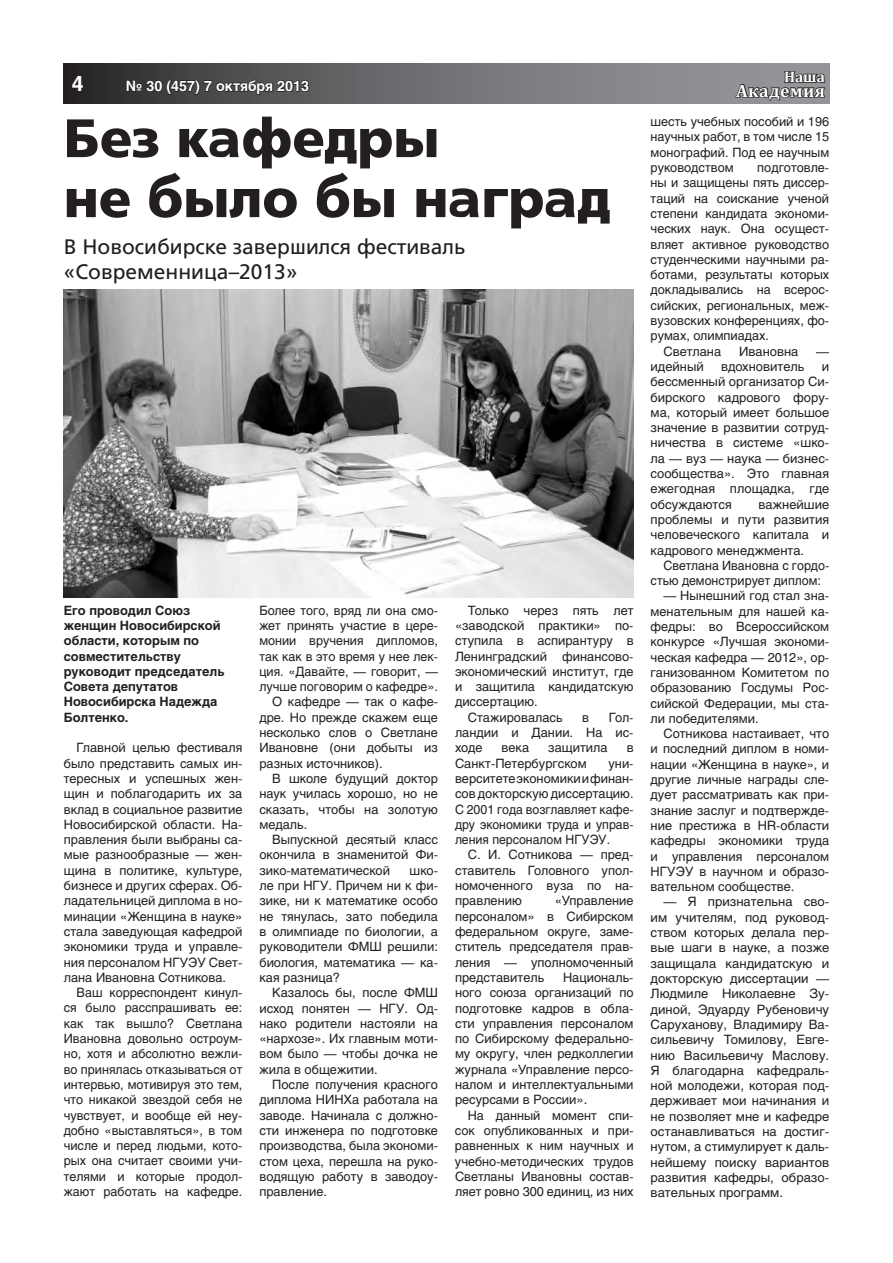
<style>
.page{position:relative;width:893px;height:1263px;background:#fff}
.page>*{position:absolute;margin:0;border:0;box-sizing:border-box;transform-origin:0 0}
.t1{font:700 54px/60px "AG Foreigner";color:#231f20}
.t2{font:21px/25.2px "AG Foreigner";color:#231f20}
.t3{font:700 21px "Helios";color:#fff}
.t4{font:700 17.85px "Cambria";letter-spacing:.02em;color:#fff}
.t5{font:700 15.3px "Cambria";color:#fff}
.t6{font:700 14.25px "Helios";color:#fff}
.t7{font:12.75px/15.3px "Helios";color:#231f20;text-align:justify}
.t8{font:700 12.75px/15.3px "Helios";color:#231f20}
</style>
<div class="page">
<svg style="left:64px;top:64px;width:765px;height:39px;background:#6a6b6d"></svg>
<svg style="left:734px;top:70px;width:92px;height:31px;background:#6b6b6d"></svg>
<svg style="left:125px;top:78px;width:185px;height:18px;background:#3a393a"></svg>
<img style="left:64px;top:290px;width:570px;height:307px">
<h2 class="t3" style="left:72px;top:71px;width:13px">4</h2>
<p class="t6" style="left:126px;top:78px;width:185px">№ 30 (457) 7 октября 2013</p>
<h1 class="t1" style="left:64px;top:109px;width:548px">Без кафедры<br>не было бы наград</h1>
<h2 class="t2" style="left:64px;top:234px;width:403px">В Новосибирске завершился фестиваль «Современница–2013»</h2>
<p class="t8" style="left:64px;top:602px;width:162px">Его проводил Союз женщин Новосибирской области, которым по совместительству руководит председатель<br>Совета депутатов<br>Новосибирска Надежда<br>Болтенко.</p>
<p class="t7" style="left:64px;top:740px;width:180px;text-indent:13px">Главной целью фестиваля было представить самых ин&shy;тересных и успешных жен&shy;щин и поблагодарить их за вклад в социальное развитие Новосибирской области. На&shy;правления были выбраны са&shy;мые разнообразные — жен&shy;щина в политике, культуре, бизнесе и других сферах. Об&shy;ладательницей диплома в но&shy;минации «Женщина в науке» стала заведующая кафедрой экономики труда и управле&shy;ния персоналом НГУЭУ Свет&shy;лана Ивановна Сотникова.</p>
<p class="t7" style="left:64px;top:985px;width:180px;text-indent:13px">Ваш корреспондент кинул&shy;ся было расспрашивать ее: как так вышло? Светлана Ивановна довольно остроум&shy;но, хотя и абсолютно вежли&shy;во принялась отказываться от интервью, мотивируя это тем, что никакой звездой себя не чувствует, и вообще ей неу&shy;добно «выставляться», в том числе и перед людьми, кото&shy;рых она считает своими учи&shy;телями и которые продол&shy;жают работать на кафедре.</p>
<p class="t7" style="left:259px;top:602px;width:180px">Более того, вряд ли она смо-</p>
<p class="t7" style="left:259px;top:618px;width:180px">жет принять участие в цере-</p>
<p class="t7" style="left:259px;top:633px;width:180px">монии вручения дипломов,</p>
<p class="t7" style="left:259px;top:648px;width:180px">так как в это время у нее лек-</p>
<p class="t7" style="left:259px;top:663px;width:180px">ция. «Давайте, — говорит, —</p>
<p class="t7" style="left:259px;top:679px;width:180px">лучше поговорим о кафедре».</p>
<p class="t7" style="left:272px;top:694px;width:167px">О кафедре — так о кафе-</p>
<p class="t7" style="left:259px;top:709px;width:180px">дре. Но прежде скажем еще</p>
<p class="t7" style="left:259px;top:725px;width:180px">несколько слов о Светлане</p>
<p class="t7" style="left:259px;top:740px;width:180px">Ивановне (они добыты из</p>
<p class="t7" style="left:259px;top:755px;width:125px">разных источников).</p>
<p class="t7" style="left:272px;top:771px;width:167px">В школе будущий доктор</p>
<p class="t7" style="left:259px;top:786px;width:180px">наук училась хорошо, но не</p>
<p class="t7" style="left:259px;top:801px;width:180px">сказать, чтобы на золотую</p>
<p class="t7" style="left:259px;top:816px;width:49px">медаль.</p>
<p class="t7" style="left:272px;top:832px;width:167px">Выпускной десятый класс</p>
<p class="t7" style="left:259px;top:847px;width:180px">окончила в знаменитой Фи-</p>
<p class="t7" style="left:259px;top:862px;width:132px">зико-математической</p>
<p class="t7" style="left:259px;top:862px;width:180px;text-indent:150px">шко&shy;ле при НГУ. Причем ни к фи&shy;зике, ни к математике особо не тянулась, зато победила в олимпиаде по биологии, а руководители ФМШ решили: биология, математика — ка&shy;кая разница?</p>
<p class="t7" style="left:259px;top:985px;width:180px;text-indent:13px">Казалось бы, после ФМШ исход понятен — НГУ. Од&shy;нако родители настояли на «нархозе». Их главным моти&shy;вом было — чтобы дочка не жила в общежитии.</p>
<p class="t7" style="left:259px;top:1077px;width:180px;text-indent:13px">После получения красного диплома НИНХа работала на заводе. Начинала с должно&shy;сти инженера по подготовке производства, была экономи&shy;стом цеха, перешла на руко&shy;водящую работу в заводоу&shy;правление.</p>
<p class="t7" style="left:468px;top:602px;width:167px">Только через пять лет</p>
<p class="t7" style="left:455px;top:618px;width:180px">«заводской практики» по-</p>
<p class="t7" style="left:455px;top:633px;width:180px">ступила в аспирантуру в</p>
<p class="t7" style="left:455px;top:648px;width:180px">Ленинградский финансово-</p>
<p class="t7" style="left:455px;top:663px;width:180px">экономический институт, где</p>
<p class="t7" style="left:455px;top:679px;width:180px">и защитила кандидатскую</p>
<p class="t7" style="left:455px;top:694px;width:84px">диссертацию.</p>
<p class="t7" style="left:468px;top:709px;width:96px">Стажировалась</p>
<p class="t7" style="left:582px;top:709px;width:8px">в</p>
<p class="t7" style="left:455px;top:709px;width:180px;text-indent:154px">Гол&shy;ландии и Дании. На ис&shy;ходе</p>
<p class="t7" style="left:502px;top:740px;width:29px">века</p>
<p class="t7" style="left:548px;top:740px;width:61px">защитила</p>
<p class="t7" style="left:627px;top:740px;width:8px">в</p>
<p class="t7" style="left:455px;top:755px;width:133px">Санкт-Петербургском</p>
<p class="t7" style="left:455px;top:755px;width:180px;text-indent:153px">уни&shy;верситете экономики и финан&shy;сов докторскую диссертацию.<br>С 2001 года возглавляет кафе&shy;дру экономики труда и управ&shy;ления персоналом НГУЭУ.</p>
<p class="t7" style="left:455px;top:847px;width:180px;text-indent:13px">С. И. Сотникова — пред&shy;ставитель Головного упол&shy;номоченного вуза по на&shy;правлению</p>
<p class="t7" style="left:455px;top:893px;width:180px;text-indent:100px">«Управление персоналом» в Сибирском федеральном округе, заме&shy;ститель председателя прав&shy;ления — уполномоченный представитель</p>
<p class="t7" style="left:455px;top:969px;width:180px;text-indent:108px">Националь&shy;ного союза организаций по подготовке кадров в обла&shy;сти управления персоналом по Сибирскому федерально&shy;му округу, член редколлегии журнала «Управление персо&shy;налом и интеллектуальными ресурсами в России».</p>
<p class="t7" style="left:455px;top:1107px;width:180px;text-indent:13px">На данный момент спи&shy;сок опубликованных и при&shy;равненных к ним научных и учебно-методических трудов Светланы Ивановны состав&shy;ляет ровно 300 единиц, из них</p>
<p class="t5" style="left:784px;top:66px;width:42px">Наша</p>
<h3 class="t4" style="left:736px;top:78px;width:90px">Академия</h3>
<p class="t7" style="left:651px;top:114px;width:180px">шесть учебных пособий и 196 научных работ, в том числе 15 монографий. Под ее научным руководством</p>
<p class="t7" style="left:757px;top:160px;width:73px">подготовле-</p>
<p class="t7" style="left:651px;top:175px;width:180px">ны и защищены пять диссер-</p>
<p class="t7" style="left:651px;top:190px;width:180px">таций на соискание ученой</p>
<p class="t7" style="left:651px;top:206px;width:180px">степени кандидата экономи-</p>
<p class="t7" style="left:651px;top:221px;width:180px">ческих наук. Она осущест-</p>
<p class="t7" style="left:651px;top:236px;width:180px">вляет активное руководство</p>
<p class="t7" style="left:651px;top:251px;width:180px">студенческими научными ра-</p>
<p class="t7" style="left:651px;top:267px;width:180px">ботами, результаты которых</p>
<p class="t7" style="left:651px;top:282px;width:180px">докладывались на всерос-</p>
<p class="t7" style="left:651px;top:297px;width:180px">сийских, региональных, меж-</p>
<p class="t7" style="left:651px;top:313px;width:180px">вузовских конференциях, фо-</p>
<p class="t7" style="left:651px;top:328px;width:120px">румах, олимпиадах.</p>
<p class="t7" style="left:663px;top:343px;width:59px">Светлана</p>
<p class="t7" style="left:739px;top:343px;width:61px">Ивановна</p>
<p class="t7" style="left:816px;top:343px;width:15px">—</p>
<p class="t7" style="left:651px;top:359px;width:55px">идейный</p>
<p class="t7" style="left:721px;top:359px;width:85px">вдохновитель</p>
<p class="t7" style="left:651px;top:359px;width:180px;text-indent:171px">и бессменный организатор Си&shy;бирского кадрового фору&shy;ма, который имеет большое значение в развитии сотруд&shy;ничества в системе «шко&shy;ла — вуз — наука — бизнес&shy;сообщества». Это главная ежегодная площадка, где обсуждаются</p>
<p class="t7" style="left:651px;top:496px;width:180px;text-indent:108px">важнейшие проблемы и пути развития человеческого капитала и кадрового менеджмента.</p>
<p class="t7" style="left:651px;top:557px;width:180px;text-indent:13px">Светлана Ивановна с гордо&shy;стью демонстрирует диплом:</p>
<p class="t7" style="left:651px;top:588px;width:180px;text-indent:13px">— Нынешний год стал зна&shy;менательным для нашей ка&shy;федры: во Всероссийском конкурсе «Лучшая экономи&shy;ческая кафедра — 2012», ор&shy;ганизованном Комитетом по образованию Госдумы Рос&shy;сийской Федерации, мы ста&shy;ли победителями.</p>
<p class="t7" style="left:651px;top:726px;width:180px;text-indent:13px">Сотникова настаивает, что и последний диплом в номи&shy;нации «Женщина в науке», и другие личные награды сле&shy;дует рассматривать как при&shy;знание заслуг и подтвержде&shy;ние престижа в HR-области кафедры экономики труда и управления персоналом НГУЭУ в научном и образо&shy;вательном сообществе.</p>
<p class="t7" style="left:651px;top:894px;width:180px;text-indent:13px">— Я признательна сво&shy;им учителям, под руковод&shy;ством которых делала пер&shy;вые шаги в науке, а позже защищала кандидатскую и докторскую диссертации — Людмиле Николаевне Зу&shy;диной, Эдуарду Рубеновичу Саруханову, Владимиру Ва&shy;сильевичу Томилову, Евге&shy;нию Васильевичу Маслову.<br>Я благодарна кафедраль&shy;ной молодежи, которая под&shy;держивает мои начинания и не позволяет мне и кафедре останавливаться на достиг&shy;нутом, а стимулирует к даль&shy;нейшему поиску вариантов развития кафедры, образо&shy;вательных программ.</p>
</div>
